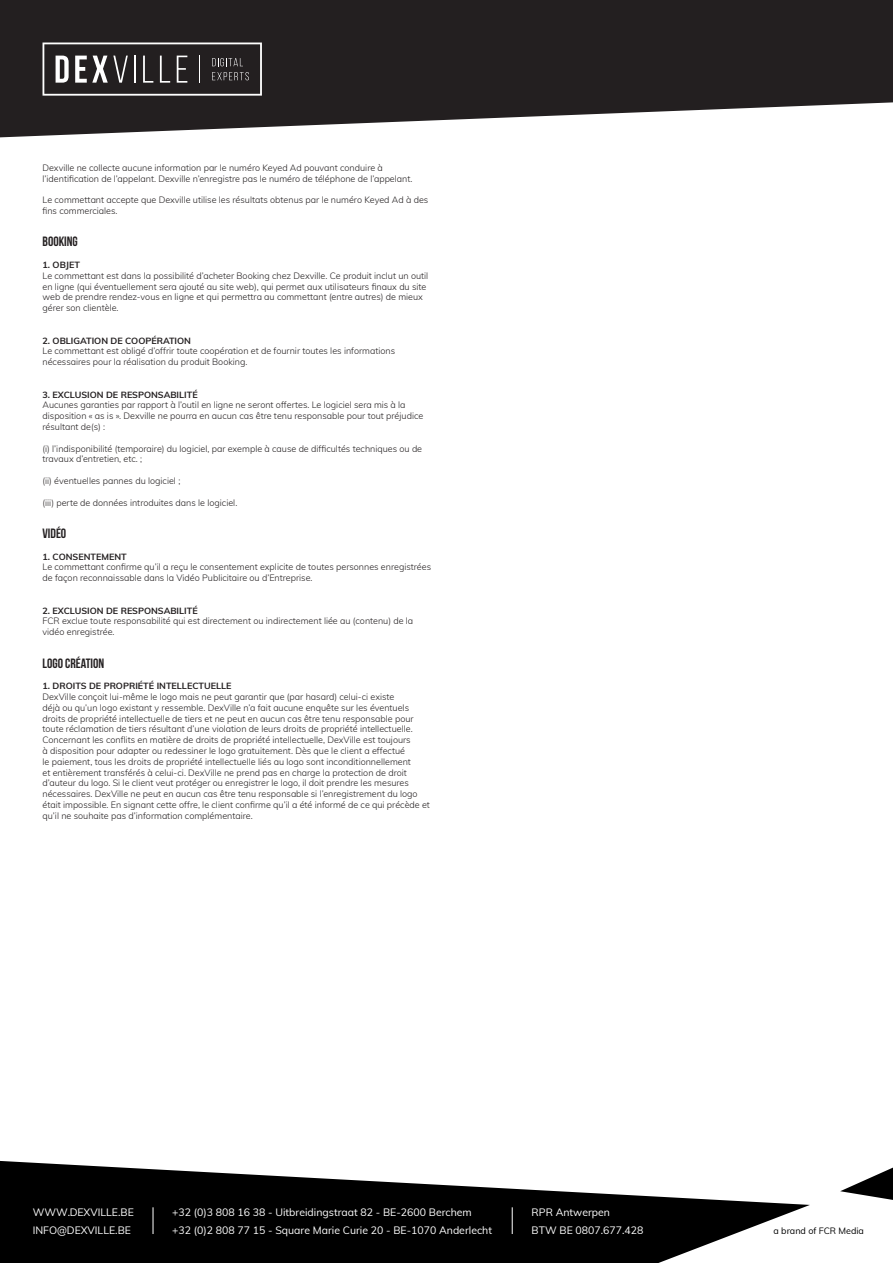
<style>
.page{position:relative;width:893px;height:1263px;background:#fff}
.page>*{position:absolute;margin:0;border:0;box-sizing:border-box;transform-origin:0 0}
.t1{font:700 13.5px "Bebas Neue";color:#231f20}
.t2{font:12.75px/15.9px "Muli";color:#fff}
.t3{font:10.5px/18px "Muli";color:#fff}
.t4{font:300 9px/10.8px "Muli";color:#231f20}
.t5{font:700 9px "Muli";color:#231f20}
.t6{font:9px "Muli";color:#000}
</style>
<div class="page">
<svg style="left:0;top:0;width:893px;height:138px;background:#433f40"></svg>
<svg style="left:43px;top:43px;width:219px;height:53px;background:#494646"></svg>
<svg style="left:0;top:1160px;width:810px;height:103px;fill:#000"></svg>
<svg style="left:840px;top:1167px;width:53px;height:33px"></svg>
<svg style="left:153px;top:1207px;width:1px;height:27px"></svg>
<svg style="left:512px;top:1207px;width:1px;height:27px"></svg>
<p class="t4" style="left:43px;top:162px;width:372px">Dexville ne collecte aucune information par le numéro Keyed Ad pouvant conduire à l’identification de l’appelant. Dexville n’enregistre pas le numéro de téléphone de l’appelant.</p>
<p class="t4" style="left:43px;top:194px;width:387px">Le commettant accepte que Dexville utilise les résultats obtenus par le numéro Keyed Ad à des fins commerciales.</p>
<h1 class="t1" style="left:43px;top:234px;width:37px">BOOKING</h1>
<p class="t5" style="left:43px;top:258px;width:39px">1. OBJET</p>
<p class="t4" style="left:43px;top:270px;width:387px">Le commettant est dans la possibilité d’acheter Booking chez Dexville. Ce produit inclut un outil en ligne (qui éventuellement sera ajouté au site web), qui permet aux utilisateurs finaux du site web de prendre rendez-vous en ligne et qui permettra au commettant (entre autres) de mieux gérer son clientèle.</p>
<p class="t5" style="left:43px;top:334px;width:150px">2. OBLIGATION DE COOPÉRATION</p>
<p class="t4" style="left:43px;top:345px;width:354px">Le commettant est obligé d’offrir toute coopération et de fournir toutes les informations nécessaires pour la réalisation du produit Booking.</p>
<p class="t5" style="left:43px;top:388px;width:157px">3. EXCLUSION DE RESPONSABILITÉ</p>
<p class="t4" style="left:43px;top:399px;width:382px">Aucunes garanties par rapport à l’outil en ligne ne seront offertes. Le logiciel sera mis à la disposition « as is ». Dexville ne pourra en aucun cas être tenu responsable pour tout préjudice résultant de(s) :</p>
<p class="t4" style="left:43px;top:443px;width:381px">(i) l’indisponibilité (temporaire) du logiciel, par exemple à cause de difficultés techniques ou de travaux d’entretien, etc. ;</p>
<p class="t4" style="left:43px;top:475px;width:139px">(ii) éventuelles pannes du logiciel ;</p>
<p class="t4" style="left:43px;top:497px;width:196px">(iii) perte de données introduites dans le logiciel.</p>
<h1 class="t1" style="left:43px;top:526px;width:25px">VIDÉO</h1>
<p class="t5" style="left:43px;top:550px;width:86px">1. CONSENTEMENT</p>
<p class="t4" style="left:43px;top:561px;width:390px">Le commettant confirme qu’il a reçu le consentement explicite de toutes personnes enregistrées de façon reconnaissable dans la Vidéo Publicitaire ou d’Entreprise.</p>
<p class="t5" style="left:43px;top:604px;width:157px">2. EXCLUSION DE RESPONSABILITÉ</p>
<p class="t4" style="left:43px;top:615px;width:372px">FCR exclue toute responsabilité qui est directement ou indirectement liée au (contenu) de la vidéo enregistrée.</p>
<h1 class="t1" style="left:43px;top:655px;width:63px">LOGO CRÉATION</h1>
<p class="t5" style="left:43px;top:679px;width:190px">1. DROITS DE PROPRIÉTÉ INTELLECTUELLE</p>
<p class="t4" style="left:43px;top:691px;width:389px">DexVille conçoit lui-même le logo mais ne peut garantir que (par hasard) celui-ci existe<br>déjà ou qu’un logo existant y ressemble. DexVille n’a fait aucune enquête sur les éventuels droits de propriété intellectuelle de tiers et ne peut en aucun cas être tenu responsable pour toute réclamation de tiers résultant d’une violation de leurs droits de propriété intellectuelle.<br>Concernant les conflits en matière de droits de propriété intellectuelle, DexVille est toujours<br>à disposition pour adapter ou redessiner le logo gratuitement. Dès que le client a effectué<br>le paiement, tous les droits de propriété intellectuelle liés au logo sont inconditionnellement<br>et entièrement transférés à celui-ci. DexVille ne prend pas en charge la protection de droit d’auteur du logo. Si le client veut protéger ou enregistrer le logo, il doit prendre les mesures nécessaires. DexVille ne peut en aucun cas être tenu responsable si l’enregistrement du logo était impossible. En signant cette offre, le client confirme qu’il a été informé de ce qui précède et qu’il ne souhaite pas d’information complémentaire.</p>
<p class="t3" style="left:172px;top:1202px;width:321px">+32 (0)3 808 16 38 - Uitbreidingstraat 82 - BE-2600 Berchem +32 (0)2 808 77 15 - Square Marie Curie 20 - BE-1070 Anderlecht</p>
<p class="t3" style="left:532px;top:1202px;width:113px">RPR Antwerpen<br>BTW BE 0807.677.428</p>
<p class="t3" style="left:33px;top:1202px;width:103px">WWW.DEXVILLE.BE<br>INFO@DEXVILLE.BE</p>
<h2 class="t2" style="left:33px;top:1208px;width:141px">FCR Media Belgium N V</h2>
<h2 class="t2" style="left:215px;top:1208px;width:264px">Uitbreidingstraat 82 - BE-2600 Berchem<br>Square Marie Curie 20 - BE-1070 Anderlecht</h2>
<p class="t6" style="left:773px;top:1224px;width:92px">a brand of FCR Media</p>
</div>
